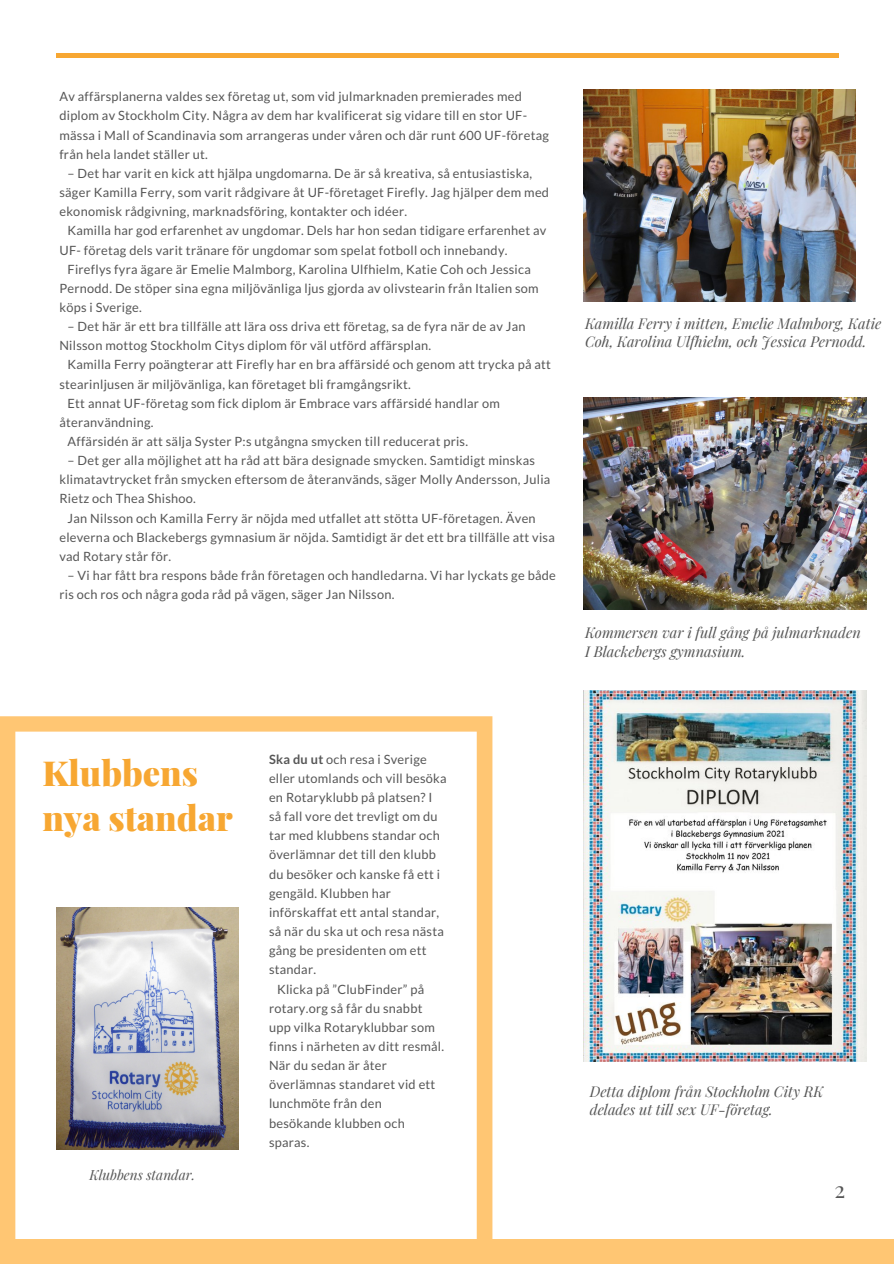
<style>
.page{position:relative;width:894px;height:1264px;background:#fff}
.page>*{position:absolute;margin:0;border:0;box-sizing:border-box;transform-origin:0 0}
.t1{font:900 34.5px/45px "Playfair Display";color:#f7a732}
.t2{font:22.5px "Playfair Display";color:#565656}
.t3{font:italic 14.55px/18.8px "Playfair Display";color:#565656}
.t4{font:italic 13.65px "Playfair Display";color:#565656}
.t5{font:12.75px/19.2px "Lato";letter-spacing:.02em;color:#565656}
.s1{font-weight:700}
</style>
<div class="page">
<div style="left:0;top:1238px;width:893px;height:25px;background:#ffc673"></div>
<div style="left:56px;top:53px;width:782px;height:5px;background:#f7a732"></div>
<img style="left:583px;top:398px;width:282px;height:211px">
<img style="left:583px;top:89px;width:272px;height:212px">
<img style="left:583px;top:690px;width:282px;height:371px">
<svg style="left:0;top:716px;width:492px;height:523px"></svg>
<p class="t5" style="left:59px;top:87px;width:491px">Av affärsplanerna valdes sex företag ut, som vid julmarknaden premierades med diplom av Stockholm City. Några av dem har kvalificerat sig vidare till en stor UF&shy;mässa i Mall of Scandinavia som arrangeras under våren och där runt 600 UF-företag från hela landet ställer ut.</p>
<p class="t5" style="left:59px;top:163px;width:491px;text-indent:8px">– Det har varit en kick att hjälpa ungdomarna. De är så kreativa, så entusiastiska, säger Kamilla Ferry, som varit rådgivare åt UF-företaget Firefly. Jag hjälper dem med ekonomisk rådgivning, marknadsföring, kontakter och idéer.</p>
<p class="t5" style="left:59px;top:221px;width:488px;text-indent:8px">Kamilla har god erfarenhet av ungdomar. Dels har hon sedan tidigare erfarenhet av<br>UF- företag dels varit tränare för ungdomar som spelat fotboll och innebandy.</p>
<p class="t5" style="left:59px;top:259px;width:480px;text-indent:8px">Fireflys fyra ägare är Emelie Malmborg, Karolina Ulfhielm, Katie Coh och Jessica<br>Pernodd. De stöper sina egna miljövänliga ljus gjorda av olivstearin från Italien som köps i Sverige.</p>
<p class="t5" style="left:59px;top:316px;width:467px;text-indent:8px">– Det här är ett bra tillfälle att lära oss driva ett företag, sa de fyra när de av Jan<br>Nilsson mottog Stockholm Citys diplom för väl utförd affärsplan.</p>
<p class="t5" style="left:68px;top:355px;width:485px">Kamilla Ferry poängterar att Firefly har en bra affärsidé och genom att trycka på att</p>
<p class="t5" style="left:59px;top:374px;width:353px">stearinljusen är miljövänliga, kan företaget bli framgångsrikt.</p>
<p class="t5" style="left:59px;top:393px;width:442px;text-indent:8px">Ett annat UF-företag som fick diplom är Embrace vars affärsidé handlar om återanvändning.</p>
<p class="t5" style="left:68px;top:431px;width:402px">Affärsidén är att sälja Syster P:s utgångna smycken till reducerat pris.</p>
<p class="t5" style="left:68px;top:450px;width:469px">– Det ger alla möjlighet att ha råd att bära designade smycken. Samtidigt minskas</p>
<p class="t5" style="left:59px;top:470px;width:492px">klimatavtrycket från smycken eftersom de återanvänds, säger Molly Andersson, Julia<br>Rietz och Thea Shishoo.</p>
<p class="t5" style="left:59px;top:508px;width:497px;text-indent:8px">Jan Nilsson och Kamilla Ferry är nöjda med utfallet att stötta UF-företagen. Även eleverna och Blackebergs gymnasium är nöjda. Samtidigt är det ett bra tillfälle att visa vad Rotary står för.</p>
<p class="t5" style="left:59px;top:565px;width:498px;text-indent:8px">– Vi har fått bra respons både från företagen och handledarna. Vi har lyckats ge både ris och ros och några goda råd på vägen, säger Jan Nilsson.</p>
<p class="t3" style="left:585px;top:313px;width:298px">Kamilla Ferry i mitten, Emelie Malmborg, Katie<br>Coh, Karolina Ulfhielm, och Jessica Pernodd.</p>
<p class="t3" style="left:585px;top:622px;width:277px">Kommersen var i full gång på julmarknaden<br>I Blackebergs gymnasium.</p>
<p class="t1" style="left:42px;top:749px;width:192px">Klubbens nya standar</p>
<p class="t5" style="left:269px;top:749px;width:179px"><span class="s1">Ska du ut</span> och resa i Sverige eller utomlands och vill besöka en Rotaryklubb på platsen? I så fall vore det trevligt om du tar med klubbens standar och överlämnar det till den klubb du besöker och kanske få ett i gengäld. Klubben har införskaffat ett antal standar, så när du ska ut och resa nästa gång be presidenten om ett standar.</p>
<p class="t5" style="left:269px;top:978px;width:177px;text-indent:8px">Klicka på ”ClubFinder” på rotary.org så får du snabbt upp vilka Rotaryklubbar som finns i närheten av ditt resmål.<br>När du sedan är åter överlämnas standaret vid ett lunchmöte från den besökande klubben och sparas.</p>
<p class="t4" style="left:89px;top:1165px;width:107px">Klubbens standar.</p>
<p class="t3" style="left:589px;top:1081px;width:235px">Detta diplom från Stockholm City RK delades ut till sex UF-företag.</p>
<p class="t2" style="left:834px;top:1173px;width:12px">2</p>
</div>
